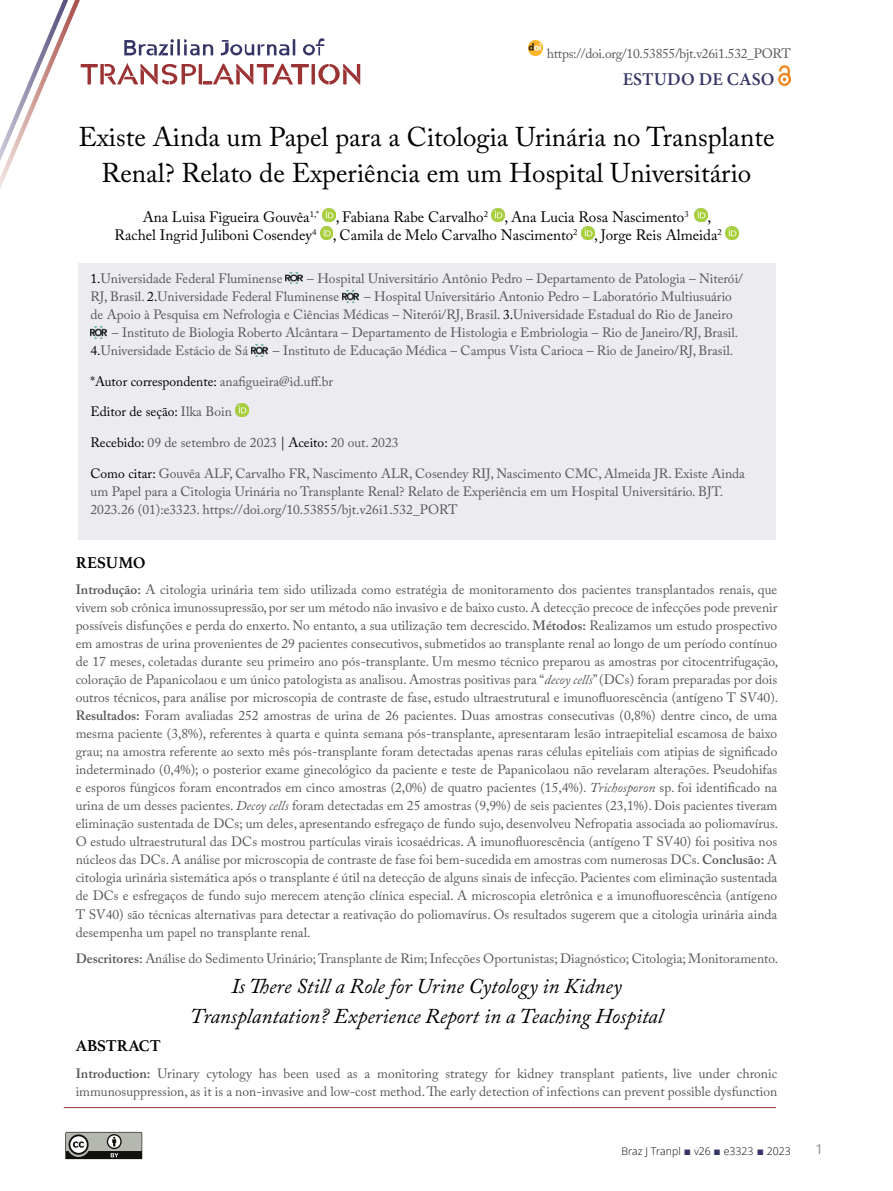
<style>
.page{position:relative;width:893px;height:1191px;background:#fff}
.page>*{position:absolute;margin:0;border:0;box-sizing:border-box;transform-origin:0 0}
.t1{font:27px/36px "Adobe Caslon Pro";color:#000;text-align:center}
.t2{font:italic 21px/30px "Adobe Caslon Pro";color:#000;text-align:center}
.t3{font:600 18px "Minion Pro";letter-spacing:.01em;color:#353666}
.t4{font:700 16.5px "Athelas";color:#000}
.t5{font:15px/18px "Adobe Caslon Pro";color:#000}
.t6{font:13.5px/18px "Adobe Caslon Pro";color:#575756}
.t7{font:13.5px "Adobe Caslon Pro";color:#000}
.t8{font:13.5px "Adobe Caslon Pro";letter-spacing:-.02em;color:#575756}
.t9{font:13.5px "Open Sans";color:#878787}
.t10{font:300 10.5px "Open Sans";color:#000}
.s1{color:#000}
.s2{color:#575756}
.s3{font-weight:600}
.s4{font-style:italic}
.s5{font-family:"Times New Roman";font-weight:400;font-size:12px;color:#353666}
</style>
<div class="page">
<svg style="left:492px;top:209px;width:13px;height:13px"></svg>
<svg style="left:695px;top:209px;width:12px;height:13px"></svg>
<svg style="left:581px;top:227px;width:13px;height:13px"></svg>
<svg style="left:726px;top:227px;width:12px;height:13px"></svg>
<div style="left:78px;top:264px;width:697px;height:276px;background:#ebebf0"></div>
<img style="left:286px;top:272px;width:16px;height:12px">
<img style="left:343px;top:290px;width:16px;height:12px">
<img style="left:91px;top:326px;width:16px;height:12px">
<img style="left:252px;top:344px;width:16px;height:12px">
<svg style="left:235px;top:404px;width:13px;height:12px"></svg>
<svg style="left:0;top:0;width:360px;height:240px"></svg>
<img style="left:528px;top:41px;width:15px;height:14px">
<img style="left:778px;top:66px;width:12px;height:19px">
<hr style="left:64px;top:1107px;width:712px;height:1px;background:#9b3134">
<svg style="left:65px;top:1131px;width:78px;height:28px;background:#858681"></svg>
<p class="t8" style="left:547px;top:46px;width:245px">https://doi.org/10.53855/bjt.v26i1.532_PORT</p>
<h3 class="t3" style="left:623px;top:67px;width:153px">ESTUDO DE CASO</h3>
<h1 class="t1" style="left:79px;top:119px;width:697px">Existe Ainda um Papel para a Citologia Urinária no Transplante<br>Renal? Relato de Experiência em um Hospital Universitário</h1>
<p class="t5" style="left:143px;top:207px;width:547px">Ana Luisa Figueira Gouvêa<sup>1,*</sup> , Fabiana Rabe Carvalho<sup>2</sup> , Ana Lucia Rosa Nascimento<sup>3</sup></p>
<p class="t5" style="left:115px;top:207px;width:609px;text-indent:593px">,<br>Rachel Ingrid Juliboni Cosendey<sup>4</sup> , Camila de Melo Carvalho Nascimento<sup>2</sup> , Jorge Reis Almeida<sup>2</sup></p>
<p class="t6" style="left:91px;top:269px;width:193px"><span class="s1">1.</span>Universidade Federal Fluminense</p>
<p class="t6" style="left:91px;top:269px;width:654px;text-indent:217px">– Hospital Universitário Antônio Pedro – Departamento de Patologia – Niterói/<br>RJ, Brasil. <span class="s1">2.</span>Universidade Federal Fluminense</p>
<p class="t6" style="left:91px;top:287px;width:644px;text-align:right">– Hospital Universitário Antonio Pedro – Laboratório Multiusuário<br>de Apoio à Pesquisa em Nefrologia e Ciências Médicas – Niterói/RJ, Brasil. <span class="s1">3.</span>Universidade Estadual do Rio de Janeiro</p>
<p class="t6" style="left:91px;top:323px;width:649px;text-indent:21px">– Instituto de Biologia Roberto Alcântara – Departamento de Histologia e Embriologia – Rio de Janeiro/RJ, Brasil.<br><span class="s1">4.</span>Universidade Estácio de Sá</p>
<p class="t6" style="left:273px;top:341px;width:462px">– Instituto de Educação Médica – Campus Vista Carioca – Rio de Janeiro/RJ, Brasil.</p>
<p class="t7" style="left:91px;top:373px;width:244px">*Autor correspondente: <span class="s2">anafigueira@id.uff.br</span></p>
<p class="t7" style="left:91px;top:404px;width:143px">Editor de seção: <span class="s2">Ilka Boin</span></p>
<p class="t6" style="left:91px;top:433px;width:309px"><span class="s1">Recebido:</span> 09 de setembro de 2023 <span class="s1">| Aceito:</span> 20 out. 2023</p>
<p class="t6" style="left:91px;top:464px;width:656px"><span class="s1">Como citar:</span> Gouvêa ALF, Carvalho FR, Nascimento ALR, Cosendey RIJ, Nascimento CMC, Almeida JR. Existe Ainda um Papel para a Citologia Urinária no Transplante Renal? Relato de Experiência em um Hospital Universitário. BJT.<br>2023.26 (01):e3323. https://doi.org/10.53855/bjt.v26i1.532_PORT</p>
<p class="t4" style="left:76px;top:549px;width:71px">RESUMO</p>
<p class="t6" style="left:76px;top:581px;width:704px;text-align:justify"><span class="s3">Introdução:</span> A citologia urinária tem sido utilizada como estratégia de monitoramento dos pacientes transplantados renais, que vivem sob crônica imunossupressão, por ser um método não invasivo e de baixo custo. A detecção precoce de infecções pode prevenir possíveis disfunções e perda do enxerto. No entanto, a sua utilização tem decrescido. <span class="s3">Métodos:</span> Realizamos um estudo prospectivo em amostras de urina provenientes de 29 pacientes consecutivos, submetidos ao transplante renal ao longo de um período contínuo de 17 meses, coletadas durante seu primeiro ano pós-transplante. Um mesmo técnico preparou as amostras por citocentrifugação, coloração de Papanicolaou e um único patologista as analisou. Amostras positivas para “<span class="s4">decoy cells</span>” (DCs) foram preparadas por dois outros técnicos, para análise por microscopia de contraste de fase, estudo ultraestrutural e imunofluorescência (antígeno T SV40).<br><span class="s3">Resultados:</span> Foram avaliadas 252 amostras de urina de 26 pacientes. Duas amostras consecutivas (0,8%) dentre cinco, de uma mesma paciente (3,8%), referentes à quarta e quinta semana pós-transplante, apresentaram lesão intraepitelial escamosa de baixo grau; na amostra referente ao sexto mês pós-transplante foram detectadas apenas raras células epiteliais com atipias de significado indeterminado (0,4%); o posterior exame ginecológico da paciente e teste de Papanicolaou não revelaram alterações. Pseudohifas e esporos fúngicos foram encontrados em cinco amostras (2,0%) de quatro pacientes (15,4%). <span class="s4">Trichosporon</span> sp. foi identificado na urina de um desses pacientes. <span class="s4">Decoy cells</span> foram detectadas em 25 amostras (9,9%) de seis pacientes (23,1%). Dois pacientes tiveram eliminação sustentada de DCs; um deles, apresentando esfregaço de fundo sujo, desenvolveu Nefropatia associada ao poliomavírus.<br>O estudo ultraestrutural das DCs mostrou partículas virais icosaédricas. A imunofluorescência (antígeno T SV40) foi positiva nos núcleos das DCs. A análise por microscopia de contraste de fase foi bem-sucedida em amostras com numerosas DCs. <span class="s3">Conclusão:</span> A citologia urinária sistemática após o transplante é útil na detecção de alguns sinais de infecção. Pacientes com eliminação sustentada de DCs e esfregaços de fundo sujo merecem atenção clínica especial. A microscopia eletrônica e a imunofluorescência (antígeno T SV40) são técnicas alternativas para detectar a reativação do poliomavírus. Os resultados sugerem que a citologia urinária ainda desempenha um papel no transplante renal.</p>
<p class="t6" style="left:76px;top:949px;width:704px"><span class="s3">Descritores:</span> Análise do Sedimento Urinário; Transplante de Rim; Infecções Oportunistas; Diagnóstico; Citologia; Monitoramento.</p>
<h2 class="t2" style="left:190px;top:970px;width:475px">Is There Still a Role for Urine Cytology in Kidney<br>Transplantation? Experience Report in a Teaching Hospital</h2>
<p class="t4" style="left:76px;top:1032px;width:87px">ABSTRACT</p>
<p class="t6" style="left:76px;top:1064px;width:703px"><span class="s3">Introduction:</span> Urinary cytology has been used as a monitoring strategy for kidney transplant patients, live under chronic immunosuppression, as it is a non-invasive and low-cost method. The early detection of infections can prevent possible dysfunction</p>
<p class="t10" style="left:622px;top:1144px;width:171px">Braz J Tranpl <span class="s5">■</span> v26 <span class="s5">■</span> e3323 <span class="s5">■</span> 2023</p>
<p class="t9" style="left:816px;top:1139px;width:9px">1</p>
</div>
